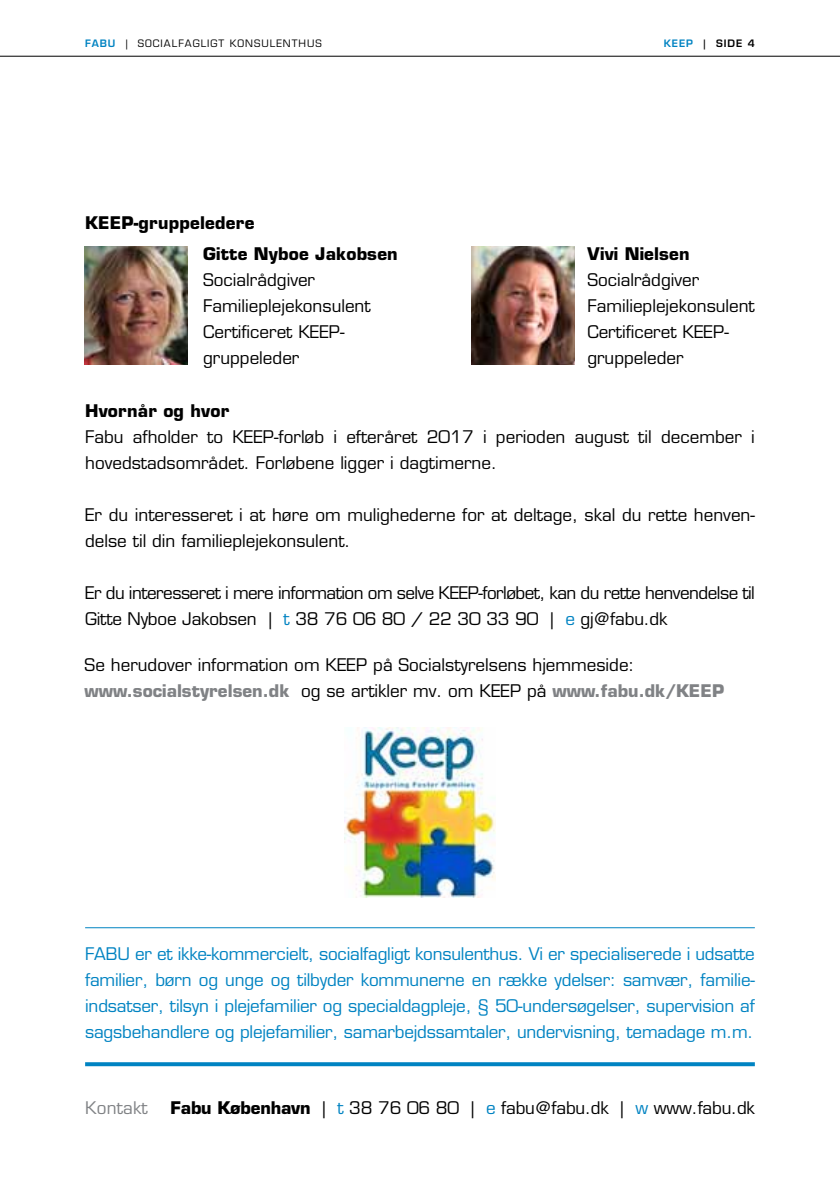
<style>
.page{position:relative;width:840px;height:1191px;background:#fff}
.page>*{position:absolute;margin:0;border:0;box-sizing:border-box;transform-origin:0 0}
.t1{font:17px/26px "Eurostile";color:#000}
.t2{font:17px/26px "Eurostile";letter-spacing:-.01em;color:#0083c2;text-align:justify}
.t3{font:17px/26px "Eurostile";letter-spacing:-.03em;color:#000}
.t4{font:700 17px "Eurostile";letter-spacing:.01em;color:#000}
.t5{font:17px "Eurostile";letter-spacing:.01em;color:#808285}
.t6{font:10px "Eurostile";letter-spacing:.1em;color:#000}
.t7{font:600 10px "Eurostile";letter-spacing:.1em;color:#000}
.s1{font-weight:600;color:#0083c2}
.s2{color:#0083c2}
.s3{font-weight:700;color:#808285}
.s4{font-weight:700}
</style>
<div class="page">
<hr style="left:0;top:56px;width:839px;height:1px;background:#000">
<hr style="left:85px;top:927px;width:669px;height:1px;background:#0083c2">
<svg style="left:85px;top:1062px;width:669px;height:4px;fill:#0083c2"></svg>
<img style="left:85px;top:246px;width:102px;height:118px">
<img style="left:471px;top:246px;width:102px;height:118px">
<img style="left:345px;top:727px;width:150px;height:170px">
<p class="t6" style="left:85px;top:37px;width:238px"><span class="s1">FABU</span> | SOCIALFAGLIGT KONSULENTHUS</p>
<p class="t7" style="left:663px;top:37px;width:93px"><span class="s2">KEEP</span> | SIDE 4</p>
<p class="t4" style="left:85px;top:212px;width:171px">KEEP-gruppeledere</p>
<p class="t4" style="left:203px;top:243px;width:196px">Gitte Nyboe Jakobsen</p>
<p class="t1" style="left:203px;top:267px;width:169px">Socialrådgiver<br>Familieplejekonsulent<br>Certificeret KEEP&shy;gruppeleder</p>
<p class="t4" style="left:587px;top:243px;width:104px">Vivi Nielsen</p>
<p class="t1" style="left:587px;top:267px;width:169px">Socialrådgiver<br>Familieplejekonsulent<br>Certificeret KEEP&shy;gruppeleder</p>
<p class="t4" style="left:85px;top:400px;width:145px">Hvornår og hvor</p>
<p class="t1" style="left:85px;top:423px;width:670px">Fabu afholder to KEEP-forløb i efteråret 2017 i perioden august til december i hovedstadsområdet. Forløbene ligger i dagtimerne.</p>
<p class="t1" style="left:85px;top:501px;width:671px">Er du interesseret i at høre om mulighederne for at deltage, skal du rette henven&shy;delse til din familieplejekonsulent.</p>
<p class="t3" style="left:85px;top:579px;width:671px">Er du interesseret i mere information om selve KEEP-forløbet, kan du rette henvendelse til<br>Gitte Nyboe Jakobsen | <span class="s2">t</span> 38 76 06 80 / 22 30 33 90 | <span class="s2">e</span> gj@fabu.dk</p>
<p class="t1" style="left:85px;top:652px;width:640px">Se herudover information om KEEP på Socialstyrelsens hjemmeside: <span class="s3">www.socialstyrelsen.dk</span> og se artikler mv. om KEEP på <span class="s3">www.fabu.dk/KEEP</span></p>
<p class="t2" style="left:85px;top:941px;width:670px">FABU er et ikke-kommercielt, socialfagligt konsulenthus. Vi er specialiserede i udsatte familier, børn og unge og tilbyder kommunerne en række ydelser: samvær, familie&shy;indsatser, tilsyn i plejefamilier og specialdagpleje, § 50-undersøgelser, supervision af sagsbehandlere og plejefamilier, samarbejdssamtaler, undervisning, temadage m.m.</p>
<p class="t5" style="left:85px;top:1097px;width:64px">Kontakt</p>
<p class="t1" style="left:170px;top:1094px;width:585px"><span class="s4">Fabu København</span> | <span class="s2">t</span> 38 76 06 80 | <span class="s2">e</span> fabu@fabu.dk | <span class="s2">w</span> www.fabu.dk</p>
</div>
